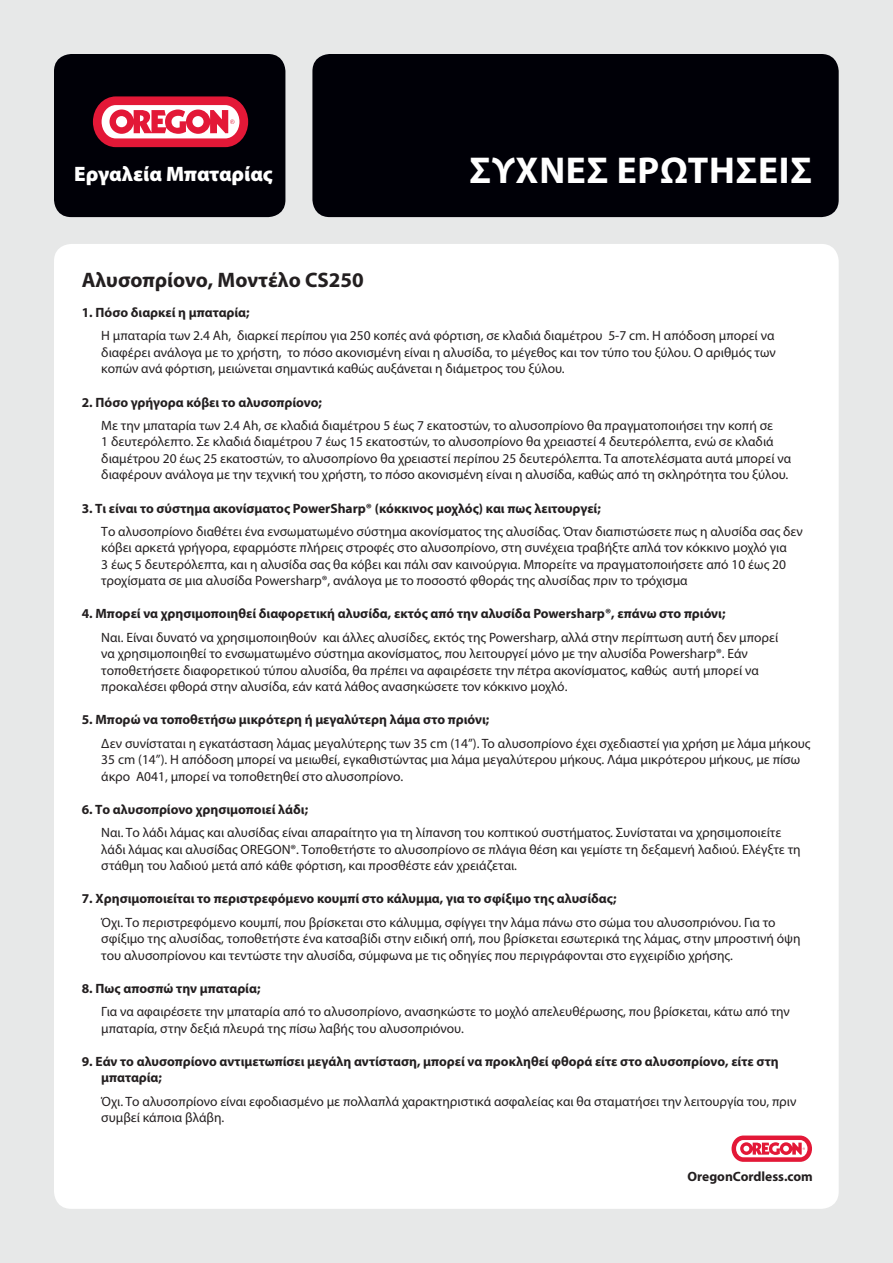
<style>
.page{position:relative;width:893px;height:1263px;background:#e7e8e8}
.page>*{position:absolute;margin:0;border:0;box-sizing:border-box;transform-origin:0 0}
.t1{font:700 37.5px "Myriad Pro";letter-spacing:.02em;color:#fff}
.t2{font:700 21px "Myriad Pro";color:#231f20}
.t3{font:900 21px "Myriad Pro";color:#fff}
.t4{font:13.5px/16.5px "Myriad Pro";color:#231f20}
.t5{font:700 13.5px/16.5px "Myriad Pro";color:#231f20}
</style>
<div class="page">
<div style="left:312px;top:54px;width:527px;height:163px;background:#000007;border-radius:17px"></div>
<div style="left:54px;top:244px;width:785px;height:965px;background:#fff;border-radius:17px"></div>
<div style="left:54px;top:54px;width:231px;height:163px;background:#000007;border-radius:17px"></div>
<svg style="left:93px;top:96px;width:155px;height:51px;background:#db5c70"></svg>
<div style="left:731px;top:1135px;width:81px;height:27px;background:#e31837;border-radius:12px"></div>
<svg style="left:736px;top:1140px;width:71px;height:17px"></svg>
<h2 class="t3" style="left:74px;top:160px;width:200px">Εργαλεία Μπαταρίας</h2>
<h1 class="t1" style="left:469px;top:146px;width:344px">ΣΥΧΝΕΣ ΕΡΩΤΗΣΕΙΣ</h1>
<h2 class="t2" style="left:82px;top:266px;width:284px">Αλυσοπρίονο, Μοντέλο CS250</h2>
<p class="t5" style="left:82px;top:304px;width:169px">1. Πόσο διαρκεί η μπαταρία;</p>
<p class="t4" style="left:101px;top:327px;width:676px;text-align:justify">Η μπαταρία των 2.4 Ah, διαρκεί περίπου για 250 κοπές ανά φόρτιση, σε κλαδιά διαμέτρου 5-7 cm. Η απόδοση μπορεί να διαφέρει ανάλογα με το χρήστη, το πόσο ακονισμένη είναι η αλυσίδα, το μέγεθος και τον τύπο του ξύλου. Ο αριθμός των κοπών ανά φόρτιση, μειώνεται σημαντικά καθώς αυξάνεται η διάμετρος του ξύλου.</p>
<p class="t5" style="left:82px;top:393px;width:242px">2. Πόσο γρήγορα κόβει το αλυσοπρίονο;</p>
<p class="t4" style="left:101px;top:417px;width:691px">Με την μπαταρία των 2.4 Ah, σε κλαδιά διαμέτρου 5 έως 7 εκατοστών, το αλυσοπρίονο θα πραγματοποιήσει την κοπή σε<br>1 δευτερόλεπτο. Σε κλαδιά διαμέτρου 7 έως 15 εκατοστών, το αλυσοπρίονο θα χρειαστεί 4 δευτερόλεπτα, ενώ σε κλαδιά διαμέτρου 20 έως 25 εκατοστών, το αλυσοπρίονο θα χρειαστεί περίπου 25 δευτερόλεπτα. Τα αποτελέσματα αυτά μπορεί να διαφέρουν ανάλογα με την τεχνική του χρήστη, το πόσο ακονισμένη είναι η αλυσίδα, καθώς από τη σκληρότητα του ξύλου.</p>
<p class="t5" style="left:82px;top:499px;width:521px">3. Τι είναι το σύστημα ακονίσματος PowerSharp® (κόκκινος μοχλός) και πως λειτουργεί;</p>
<p class="t4" style="left:101px;top:523px;width:703px">Το αλυσοπρίονο διαθέτει ένα ενσωματωμένο σύστημα ακονίσματος της αλυσίδας. Όταν διαπιστώσετε πως η αλυσίδα σας δεν κόβει αρκετά γρήγορα, εφαρμόστε πλήρεις στροφές στο αλυσοπρίονο, στη συνέχεια τραβήξτε απλά τον κόκκινο μοχλό για<br>3 έως 5 δευτερόλεπτα, και η αλυσίδα σας θα κόβει και πάλι σαν καινούργια. Μπορείτε να πραγματοποιήσετε από 10 έως 20 τροχίσματα σε μια αλυσίδα Powersharp®, ανάλογα με το ποσοστό φθοράς της αλυσίδας πριν το τρόχισμα</p>
<p class="t5" style="left:82px;top:605px;width:645px">4. Μπορεί να χρησιμοποιηθεί διαφορετική αλυσίδα, εκτός από την αλυσίδα Powersharp®, επάνω στο πριόνι;</p>
<p class="t4" style="left:101px;top:629px;width:678px">Ναι. Είναι δυνατό να χρησιμοποιηθούν και άλλες αλυσίδες, εκτός της Powersharp, αλλά στην περίπτωση αυτή δεν μπορεί να χρησιμοποιηθεί το ενσωματωμένο σύστημα ακονίσματος, που λειτουργεί μόνο με την αλυσίδα Powersharp®. Εάν τοποθετήσετε διαφορετικού τύπου αλυσίδα, θα πρέπει να αφαιρέσετε την πέτρα ακονίσματος, καθώς αυτή μπορεί να προκαλέσει φθορά στην αλυσίδα, εάν κατά λάθος ανασηκώσετε τον κόκκινο μοχλό.</p>
<p class="t5" style="left:82px;top:711px;width:409px">5. Μπορώ να τοποθετήσω μικρότερη ή μεγαλύτερη λάμα στο πριόνι;</p>
<p class="t4" style="left:101px;top:735px;width:711px">Δεν συνίσταται η εγκατάσταση λάμας μεγαλύτερης των 35 cm (14”). To αλυσοπρίονο έχει σχεδιαστεί για χρήση με λάμα μήκους<br>35 cm (14”). Η απόδοση μπορεί να μειωθεί, εγκαθιστώντας μια λάμα μεγαλύτερου μήκους. Λάμα μικρότερου μήκους, με πίσω άκρο A041, μπορεί να τοποθετηθεί στο αλυσοπρίονο.</p>
<p class="t5" style="left:82px;top:801px;width:228px">6. Το αλυσοπρίονο χρησιμοποιεί λάδι;</p>
<p class="t4" style="left:101px;top:824px;width:701px">Ναι. Το λάδι λάμας και αλυσίδας είναι απαραίτητο για τη λίπανση του κοπτικού συστήματος. Συνίσταται να χρησιμοποιείτε λάδι λάμας και αλυσίδας OREGON®. Τοποθετήστε το αλυσοπρίονο σε πλάγια θέση και γεμίστε τη δεξαμενή λαδιού. Ελέγξτε τη στάθμη του λαδιού μετά από κάθε φόρτιση, και προσθέστε εάν χρειάζεται.</p>
<p class="t5" style="left:82px;top:890px;width:536px">7. Χρησιμοποιείται το περιστρεφόμενο κουμπί στο κάλυμμα, για το σφίξιμο της αλυσίδας;</p>
<p class="t4" style="left:101px;top:914px;width:701px">Όχι. Το περιστρεφόμενο κουμπί, που βρίσκεται στο κάλυμμα, σφίγγει την λάμα πάνω στο σώμα του αλυσοπριόνου. Για το σφίξιμο της αλυσίδας, τοποθετήστε ένα κατσαβίδι στην ειδική οπή, που βρίσκεται εσωτερικά της λάμας, στην μπροστινή όψη του αλυσοπρίονου και τεντώστε την αλυσίδα, σύμφωνα με τις οδηγίες που περιγράφονται στο εγχειρίδιο χρήσης.</p>
<p class="t5" style="left:82px;top:980px;width:180px">8. Πως αποσπώ την μπαταρία;</p>
<p class="t4" style="left:101px;top:1003px;width:690px">Για να αφαιρέσετε την μπαταρία από το αλυσοπρίονο, ανασηκώστε το μοχλό απελευθέρωσης, που βρίσκεται, κάτω από την μπαταρία, στην δεξιά πλευρά της πίσω λαβής του αλυσοπριόνου.</p>
<p class="t5" style="left:101px;top:1053px;width:679px;text-indent:-19px">9. Εάν το αλυσοπρίονο αντιμετωπίσει μεγάλη αντίσταση, μπορεί να προκληθεί φθορά είτε στο αλυσοπρίονο, είτε στη μπαταρία;</p>
<p class="t4" style="left:101px;top:1093px;width:697px">Όχι. Το αλυσοπρίονο είναι εφοδιασμένο με πολλαπλά χαρακτηριστικά ασφαλείας και θα σταματήσει την λειτουργία του, πριν συμβεί κάποια βλάβη.</p>
<p class="t5" style="left:687px;top:1168px;width:127px">OregonCordless.com</p>
</div>
